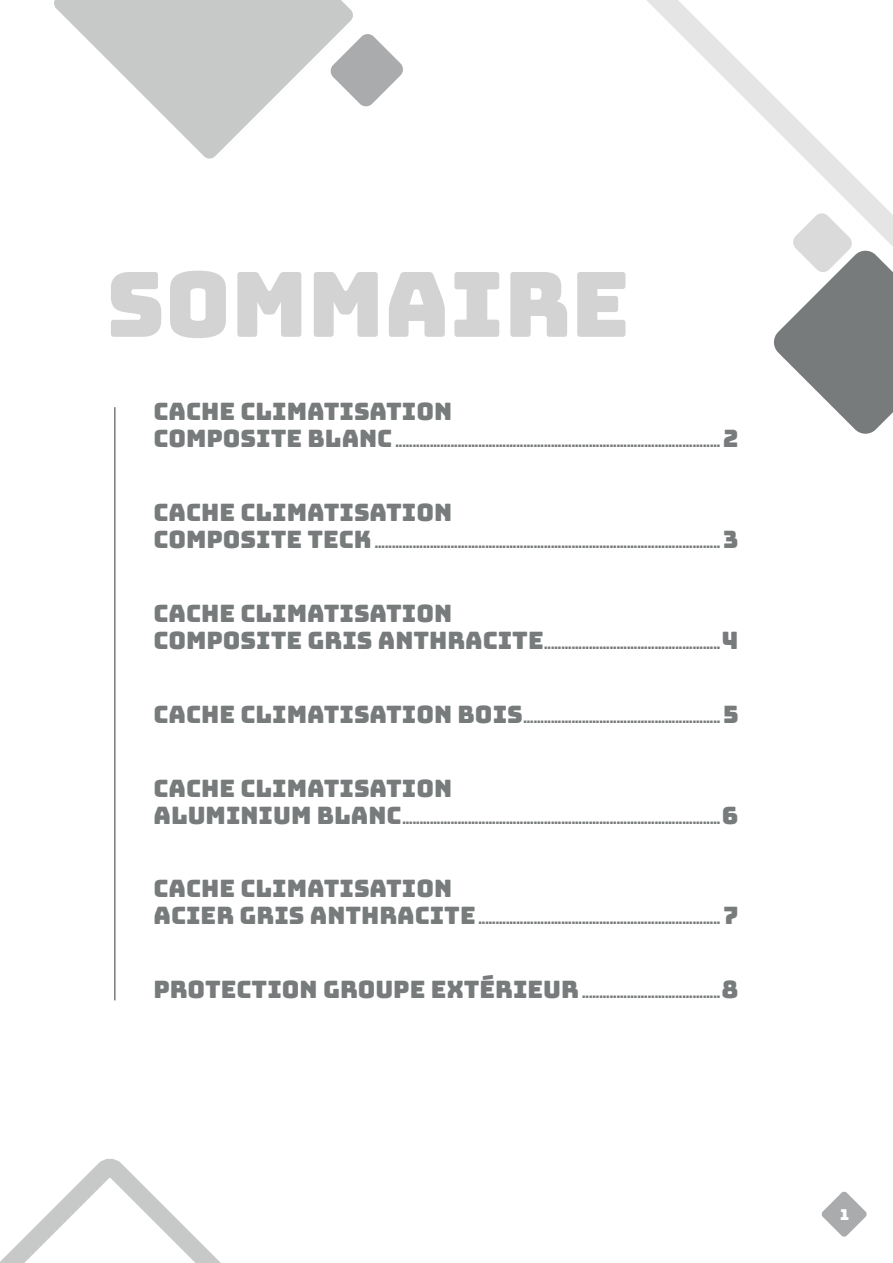
<style>
.page{position:relative;width:893px;height:1263px;background:#fff}
.page>*{position:absolute;margin:0;border:0;box-sizing:border-box;transform-origin:0 0}
.t1{font:90px "Bungee";color:#d4d3d4}
.t2{font:24px/27px "Bungee";color:#787b7c}
.t3{font:15px "Bungee";color:#fff}
.t4{font:9px "Bungee";color:#787b7c}
</style>
<div class="page">
<svg style="left:821px;top:1191px;width:46px;height:46px"></svg>
<svg style="left:647px;top:0;width:243px;height:212px"></svg>
<svg style="left:354px;top:34px;width:49px;height:73px"></svg>
<svg style="left:54px;top:0;width:300px;height:159px;fill:#c7c9c9"></svg>
<svg style="left:0;top:1159px;width:221px;height:104px"></svg>
<svg style="left:774px;top:212px;width:119px;height:222px"></svg>
<hr style="left:114px;top:407px;width:2px;height:593px;background:#787b7c">
<h1 class="t1" style="left:106px;top:253px;width:525px">SOMMAIRE</h1>
<h2 class="t2" style="left:154px;top:399px;width:300px">CACHE CLIMATISATION<br>COMPOSITE BLANC</h2>
<p class="t4" style="left:395px;top:439px;width:326px">..............................................................................................</p>
<h2 class="t2" style="left:723px;top:426px;width:17px">2</h2>
<h2 class="t2" style="left:154px;top:499px;width:300px">CACHE CLIMATISATION<br>COMPOSITE TECK</h2>
<p class="t4" style="left:375px;top:540px;width:347px">....................................................................................................</p>
<h2 class="t2" style="left:723px;top:526px;width:17px">3</h2>
<h2 class="t2" style="left:154px;top:600px;width:392px">CACHE CLIMATISATION<br>COMPOSITE GRIS ANTHRACITE</h2>
<h2 class="t2" style="left:722px;top:627px;width:19px">4</h2>
<p class="t4" style="left:544px;top:640px;width:178px">...................................................</p>
<h2 class="t2" style="left:154px;top:701px;width:371px">CACHE CLIMATISATION BOIS</h2>
<h2 class="t2" style="left:723px;top:701px;width:17px">5</h2>
<p class="t4" style="left:523px;top:714px;width:198px">.........................................................</p>
<h2 class="t2" style="left:154px;top:775px;width:300px">CACHE CLIMATISATION<br>ALUMINIUM BLANC</h2>
<p class="t4" style="left:402px;top:815px;width:319px">............................................................................................</p>
<h2 class="t2" style="left:722px;top:802px;width:18px">6</h2>
<h2 class="t2" style="left:154px;top:875px;width:324px">CACHE CLIMATISATION<br>ACIER GRIS ANTHRACITE</h2>
<h2 class="t2" style="left:723px;top:902px;width:17px">7</h2>
<p class="t4" style="left:478px;top:916px;width:243px">......................................................................</p>
<h2 class="t2" style="left:154px;top:976px;width:427px">PROTECTION GROUPE EXTÉRIEUR</h2>
<h2 class="t2" style="left:721px;top:976px;width:19px">8</h2>
<p class="t4" style="left:582px;top:990px;width:140px">........................................</p>
<h3 class="t3" style="left:840px;top:1205px;width:11px">1</h3>
</div>
